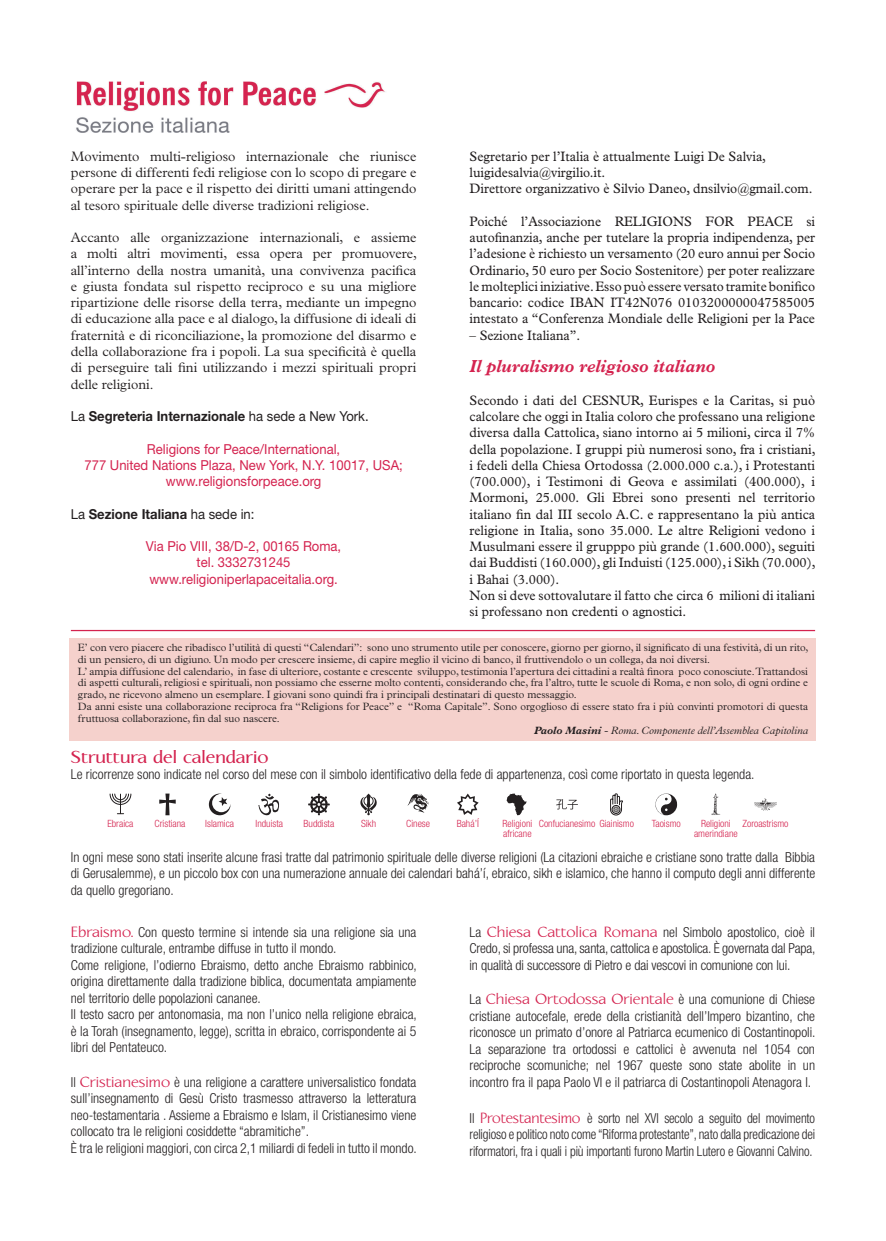
<style>
.page{position:relative;width:886px;height:1241px;background:#fff}
.page>*{position:absolute;margin:0;border:0;box-sizing:border-box;transform-origin:0 0}
.t1{font:italic 700 17.5px "Plantin Std";color:#d4234f;scale:.95 1}
.t2{font:600 17.5px "Linotype Aperto";color:#d4234f}
.t3{font:15px "Linotype Aperto";color:#d4234f}
.t4{font:300 condensed 13.75px/16.5px "Helvetica Neue LT Std";color:#231f20;text-align:justify}
.t5{font:13.75px/16.2px "Plantin Std";color:#231f20;scale:.95 1}
.t6{font:300 13.75px/16.2px "Plantin Std";color:#231f20;text-align:justify}
.t7{font:13.75px/16.2px "Helvetica Neue LT Std";color:#d4234f;text-align:center;scale:.95 1}
.t8{font:700 13.75px "Helvetica Neue LT Std";color:#231f20;scale:.95 1}
.t9{font:300 10.62px "Plantin Std";color:#231f20}
.t10{font:italic 300 10.62px "Plantin Std";color:#231f20}
.t11{font:300 condensed 10px "Helvetica Neue LT Std";color:#d4234f}
.s1{font-weight:400}
.s2{font-weight:700}
.s3{font-family:"Linotype Aperto";font-weight:400;font-stretch:normal;font-size:15px;color:#d4234f}
.s4{font-family:"Helvetica Neue LT Std";font-weight:300;font-stretch:condensed;font-size:13.75px;color:#231f20}
</style>
<div class="page">
<div style="left:69px;top:638px;width:746px;height:103px;background:#f5d1cc"></div>
<img style="left:76px;top:81px;width:309px;height:52px">
<svg style="left:110px;top:793px;width:21px;height:21px"></svg>
<svg style="left:159px;top:793px;width:17px;height:22px"></svg>
<svg style="left:209px;top:793px;width:22px;height:22px"></svg>
<svg style="left:258px;top:793px;width:21px;height:22px"></svg>
<svg style="left:308px;top:793px;width:22px;height:22px"></svg>
<svg style="left:360px;top:793px;width:17px;height:22px"></svg>
<svg style="left:407px;top:794px;width:22px;height:18px"></svg>
<svg style="left:457px;top:793px;width:22px;height:21px"></svg>
<svg style="left:506px;top:793px;width:21px;height:22px"></svg>
<svg style="left:556px;top:799px;width:22px;height:10px"></svg>
<svg style="left:610px;top:793px;width:13px;height:22px"></svg>
<svg style="left:655px;top:793px;width:22px;height:22px"></svg>
<svg style="left:711px;top:793px;width:9px;height:22px"></svg>
<svg style="left:755px;top:798px;width:21px;height:12px"></svg>
<hr style="left:71px;top:629px;width:744px;height:2px;background:#d4234f">
<p class="t6" style="left:71px;top:148px;width:347px">Movimento multi-religioso internazionale che riunisce persone di differenti fedi religiose con lo scopo di pregare e operare per la pace e il rispetto dei diritti umani attingendo al tesoro spirituale delle diverse tradizioni religiose.</p>
<p class="t6" style="left:71px;top:229px;width:347px">Accanto alle organizzazione internazionali, e assieme a molti altri movimenti, essa opera per promuovere, all’interno della nostra umanità, una convivenza pacifica e giusta fondata sul rispetto reciproco e su una migliore ripartizione delle risorse della terra, mediante un impegno di educazione alla pace e al dialogo, la diffusione di ideali di fraternità e di riconciliazione, la promozione del disarmo e della collaborazione fra i popoli. La sua specificità è quella di perseguire tali fini utilizzando i mezzi spirituali propri delle religioni.</p>
<p class="t8" style="left:71px;top:407px;width:315px"><span class="s1">La</span> Segreteria Internazionale <span class="s1">ha sede a New York.</span></p>
<p class="t7" style="left:84px;top:440px;width:337px">Religions for Peace/International,<br>777 United Nations Plaza, New York, N.Y. 10017, USA; www.religionsforpeace.org</p>
<p class="t8" style="left:71px;top:505px;width:195px"><span class="s1">La</span> Sezione Italiana <span class="s1">ha sede in:</span></p>
<p class="t7" style="left:146px;top:538px;width:207px">Via Pio VIII, 38/D-2, 00165 Roma, tel. 3332731245 www.religioniperlapaceitalia.org.</p>
<p class="t5" style="left:469px;top:148px;width:363px">Segretario per l’Italia è attualmente Luigi De Salvia, luigidesalvia@virgilio.it.<br>Direttore organizzativo è Silvio Daneo, dnsilvio@gmail.com.</p>
<p class="t5" style="left:469px;top:213px;width:365px;text-align:justify">Poiché l’Associazione RELIGIONS FOR PEACE si autofinanzia, anche per tutelare la propria indipendenza, per l’adesione è richiesto un versamento (20 euro annui per Socio Ordinario, 50 euro per Socio Sostenitore) per poter realizzare le molteplici iniziative. Esso può essere versato tramite bonifico bancario: codice IBAN IT42N076 0103200000047585005 intestato a “Conferenza Mondiale delle Religioni per la Pace</p>
<p class="t5" style="left:469px;top:327px;width:118px">– Sezione Italiana”.</p>
<p class="t1" style="left:469px;top:356px;width:260px">Il pluralismo religioso italiano</p>
<p class="t5" style="left:469px;top:392px;width:366px">Secondo i dati del CESNUR, Eurispes e la Caritas, si può calcolare che oggi in Italia coloro che professano una religione diversa dalla Cattolica, siano intorno ai 5 milioni, circa il 7% della popolazione. I gruppi più numerosi sono, fra i cristiani, i fedeli della Chiesa Ortodossa (2.000.000 c.a.), i Protestanti (700.000), i Testimoni di Geova e assimilati (400.000), i Mormoni, 25.000. Gli Ebrei sono presenti nel territorio italiano fin dal III secolo A.C. e rappresentano la più antica religione in Italia, sono 35.000. Le altre Religioni vedono i Musulmani essere il grupppo più grande (1.600.000), seguiti dai Buddisti (160.000), gli Induisti (125.000), i Sikh (70.000), i Bahai (3.000).<br>Non si deve sottovalutare il fatto che circa 6 milioni di italiani si professano non credenti o agnostici.</p>
<p class="t9" style="left:78px;top:641px;width:732px">E’ con vero piacere che ribadisco l’utilità di questi “Calendari”: sono uno strumento utile per conoscere, giorno per giorno, il significato di una festività, di un rito,</p>
<p class="t9" style="left:78px;top:653px;width:633px">di un pensiero, di un digiuno. Un modo per crescere insieme, di capire meglio il vicino di banco, il fruttivendolo o un collega, da noi diversi.</p>
<p class="t9" style="left:78px;top:664px;width:731px">L’ ampia diffusione del calendario, in fase di ulteriore, costante e crescente sviluppo, testimonia l’apertura dei cittadini a realtà finora poco conosciute. Trattandosi</p>
<p class="t9" style="left:78px;top:676px;width:731px">di aspetti culturali, religiosi e spirituali, non possiamo che esserne molto contenti, considerando che, fra l’altro, tutte le scuole di Roma, e non solo, di ogni ordine e</p>
<p class="t9" style="left:78px;top:688px;width:500px">grado, ne ricevono almeno un esemplare. I giovani sono quindi fra i principali destinatari di questo messaggio.</p>
<p class="t9" style="left:78px;top:700px;width:731px">Da anni esiste una collaborazione reciproca fra “Religions for Peace” e “Roma Capitale”. Sono orgoglioso di essere stato fra i più convinti promotori di questa</p>
<p class="t9" style="left:78px;top:712px;width:203px">fruttuosa collaborazione, fin dal suo nascere.</p>
<p class="t10" style="left:534px;top:724px;width:275px"><span class="s2">Paolo Masini</span> - Roma. Componente dell’Assemblea Capitolina</p>
<p class="t2" style="left:71px;top:746px;width:199px">Struttura del calendario</p>
<p class="t4" style="left:71px;top:766px;width:685px">Le ricorrenze sono indicate nel corso del mese con il simbolo identificativo della fede di appartenenza, così come riportato in questa legenda.</p>
<p class="t11" style="left:107px;top:817px;width:28px">Ebraica</p>
<p class="t11" style="left:155px;top:817px;width:32px">Cristiana</p>
<p class="t11" style="left:205px;top:817px;width:30px">Islamica</p>
<p class="t11" style="left:256px;top:817px;width:29px">Induista</p>
<p class="t11" style="left:304px;top:817px;width:32px">Buddista</p>
<p class="t11" style="left:361px;top:817px;width:17px">Sikh</p>
<p class="t11" style="left:406px;top:817px;width:25px">Cinese</p>
<p class="t11" style="left:457px;top:817px;width:24px">Bahá’Í</p>
<p class="t11" style="left:502px;top:817px;width:133px">Religioni Confucianesimo Giainismo</p>
<p class="t11" style="left:652px;top:817px;width:31px">Taoismo</p>
<p class="t11" style="left:701px;top:817px;width:89px">Religioni Zoroastrismo</p>
<p class="t11" style="left:503px;top:827px;width:30px">africane</p>
<p class="t11" style="left:694px;top:827px;width:45px">amerindiane</p>
<p class="t4" style="left:71px;top:848px;width:746px">In ogni mese sono stati inserite alcune frasi tratte dal patrimonio spirituale delle diverse religioni (La citazioni ebraiche e cristiane sono tratte dalla Bibbia di Gerusalemme), e un piccolo box con una numerazione annuale dei calendari bahá’í, ebraico, sikh e islamico, che hanno il computo degli anni differente da quello gregoriano.</p>
<p class="t4" style="left:71px;top:923px;width:347px;text-align:left"><span class="s3">Ebraismo.</span> Con questo termine si intende sia una religione sia una tradizione culturale, entrambe diffuse in tutto il mondo.<br>Come religione, l’odierno Ebraismo, detto anche Ebraismo rabbinico, origina direttamente dalla tradizione biblica, documentata ampiamente nel territorio delle popolazioni cananee.<br>Il testo sacro per antonomasia, ma non l’unico nella religione ebraica, è la Torah (insegnamento, legge), scritta in ebraico, corrispondente ai 5 libri del Pentateuco.</p>
<p class="t4" style="left:71px;top:1073px;width:347px;text-align:left">Il <span class="s3">Cristianesimo</span> è una religione a carattere universalistico fondata sull’insegnamento di Gesù Cristo trasmesso attraverso la letteratura neo-testamentaria . Assieme a Ebraismo e Islam, il Cristianesimo viene collocato tra le religioni cosiddette “abramitiche”.<br>È tra le religioni maggiori, con circa 2,1 miliardi di fedeli in tutto il mondo.</p>
<p class="t4" style="left:469px;top:923px;width:347px">La <span class="s3">Chiesa Cattolica Romana</span> nel Simbolo apostolico, cioè il Credo, si professa una, santa, cattolica e apostolica. È governata dal Papa, in qualità di successore di Pietro e dai vescovi in comunione con lui.</p>
<p class="t3" style="left:469px;top:990px;width:347px"><span class="s4">La</span> Chiesa Ortodossa Orientale <span class="s4">è una comunione di Chiese</span></p>
<p class="t4" style="left:469px;top:1007px;width:347px">cristiane autocefale, erede della cristianità dell’Impero bizantino, che riconosce un primato d’onore al Patriarca ecumenico di Costantinopoli.<br>La separazione tra ortodossi e cattolici è avvenuta nel 1054 con reciproche scomuniche; nel 1967 queste sono state abolite in un incontro fra il papa Paolo VI e il patriarca di Costantinopoli Atenagora I.</p>
<p class="t4" style="left:469px;top:1109px;width:347px">Il <span class="s3">Protestantesimo</span> è sorto nel XVI secolo a seguito del movimento religioso e politico noto come “Riforma protestante”, nato dalla predicazione dei riformatori, fra i quali i più importanti furono Martin Lutero e Giovanni Calvino.</p>
</div>
